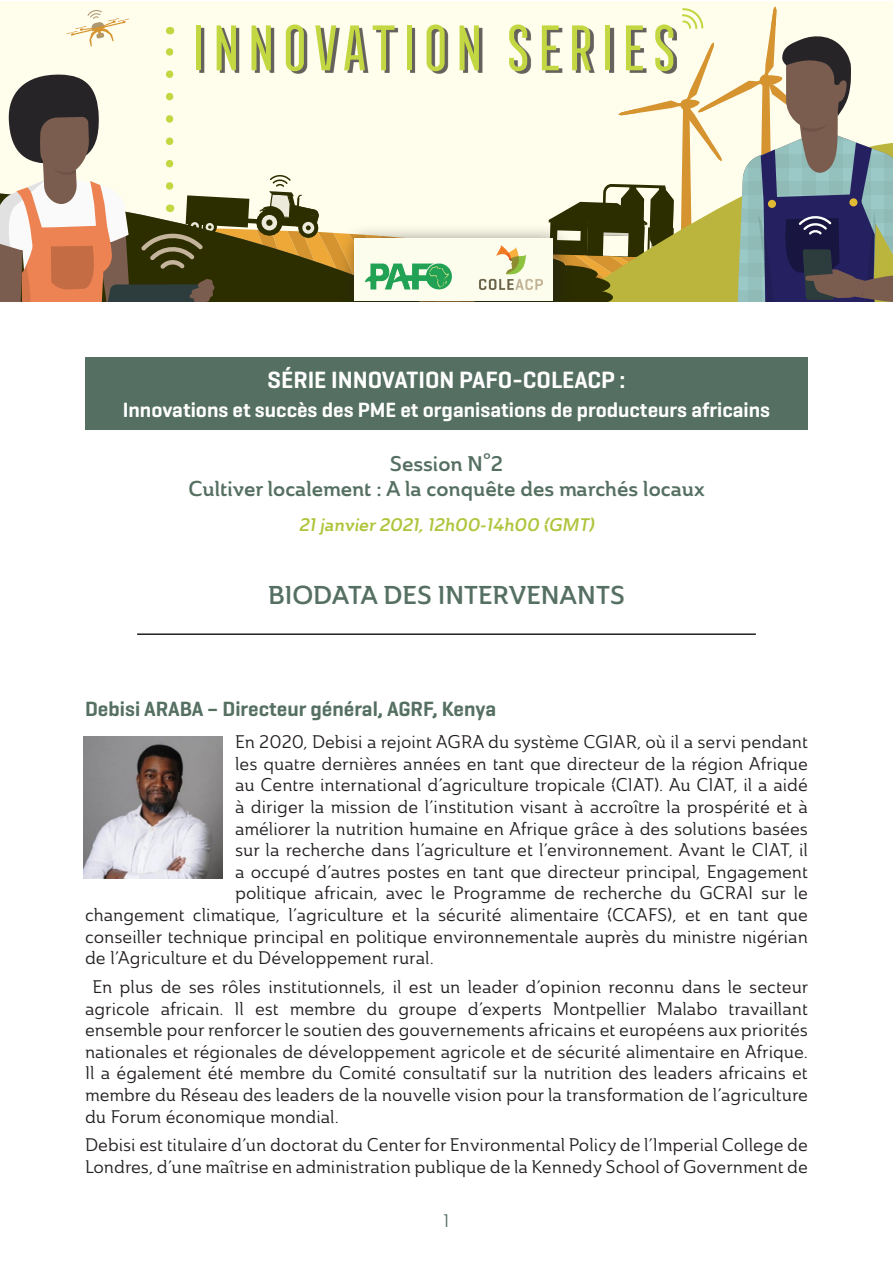
<style>
.page{position:relative;width:893px;height:1263px;background:#fff}
.page>*{position:absolute;margin:0;border:0;box-sizing:border-box;transform-origin:0 0}
.t1{font:62.25px "Frontage Condensed";letter-spacing:-.05em;color:#c2d842}
._1_1_Titre{font:25.5px "Ainslie Nor Dem";color:#557062}
.Titre_SOMMAIRE{font:600 24px "Geogrotesque";color:#fff}
.Titre_SOMMAIRE-2{font:600 21px "Geogrotesque";color:#fff}
._1_1_Titre-2{font:21px "Ainslie Nor Dem";color:#557062}
.Titre_SOMMAIRE-3{font:600 21px "Geogrotesque";color:#557062}
.Body{font:18px/21.6px "Ainslie Nor Reg";color:#231f20;text-align:justify}
._1_1_Titre-3{font:italic 18px "Ainslie Nor Dem";color:#b0c43c}
.t2{font:18px "Ainslie Nor Reg";color:#557062}
</style>
<div class="page">
<div style="left:85px;top:357px;width:723px;height:73px;background:#557062"></div>
<hr style="left:137px;top:633px;width:619px;height:2px;background:#231f20">
<img style="left:83px;top:736px;width:139px;height:142px">
<div style="left:0;top:1px;width:893px;height:300px;background:#fffdec"></div>
<svg style="left:0;top:7px;width:893px;height:295px"></svg>
<div style="left:339px;top:224px;width:235px;height:77px;background:#231f20;opacity:.65"></div>
<div style="left:354px;top:239px;width:198px;height:62px;background:#fdfded"></div>
<img style="left:365px;top:263px;width:87px;height:27px">
<img style="left:479px;top:246px;width:64px;height:44px">
<p class="t1" style="left:185px;top:14px;width:496px">INNOVATION SERIES</p>
<p class="Titre_SOMMAIRE" style="left:268px;top:365px;width:359px">SÉRIE INNOVATION PAFO-COLEACP :</p>
<p class="Titre_SOMMAIRE-2" style="left:123px;top:397px;width:649px">Innovations et succès des PME et organisations de producteurs africains</p>
<p class="_1_1_Titre-2" style="left:390px;top:450px;width:115px">Session N°2</p>
<p class="_1_1_Titre-2" style="left:188px;top:475px;width:518px">Cultiver localement : A la conquête des marchés locaux</p>
<p class="_1_1_Titre-3" style="left:299px;top:512px;width:301px">21janvier2021,12h00-14h00 (GMT)</p>
<p class="_1_1_Titre" style="left:268px;top:579px;width:358px">BIODATA DES INTERVENANTS</p>
<p class="Titre_SOMMAIRE-3" style="left:85px;top:696px;width:413px">Debisi ARABA – Directeur général, AGRF, Kenya</p>
<p class="Body" style="left:235px;top:731px;width:574px">En 2020, Debisi a rejoint AGRA du système CGIAR, où il a servi pendant</p>
<p class="Body" style="left:235px;top:752px;width:574px">les quatre dernières années en tant que directeur de la région Afrique</p>
<p class="Body" style="left:235px;top:774px;width:574px">au Centre international d’agriculture tropicale (CIAT). Au CIAT, il a aidé</p>
<p class="Body" style="left:235px;top:796px;width:574px">à diriger la mission de l’institution visant à accroître la prospérité et à</p>
<p class="Body" style="left:235px;top:817px;width:574px">améliorer la nutrition humaine en Afrique grâce à des solutions basées</p>
<p class="Body" style="left:235px;top:839px;width:574px">sur la recherche dans l’agriculture et l’environnement. Avant le CIAT, il</p>
<p class="Body" style="left:235px;top:860px;width:574px">a occupé d’autres postes en tant que directeur principal, Engagement</p>
<p class="Body" style="left:235px;top:882px;width:574px">politique africain, avec le Programme de recherche du GCRAI sur le</p>
<p class="Body" style="left:85px;top:904px;width:724px">changement climatique, l’agriculture et la sécurité alimentaire (CCAFS), et en tant que</p>
<p class="Body" style="left:85px;top:925px;width:724px">conseiller technique principal en politique environnementale auprès du ministre nigérian</p>
<p class="Body" style="left:85px;top:947px;width:350px">de l’Agriculture et du Développement rural.</p>
<p class="Body" style="left:85px;top:976px;width:725px;text-indent:7px">En plus de ses rôles institutionnels, il est un leader d’opinion reconnu dans le secteur agricole africain. Il est membre du groupe d’experts Montpellier Malabo travaillant ensemble pour renforcer le soutien des gouvernements africains et européens aux priorités nationales et régionales de développement agricole et de sécurité alimentaire en Afrique.<br>Il a également été membre du Comité consultatif sur la nutrition des leaders africains et membre du Réseau des leaders de la nouvelle vision pour la transformation de l’agriculture du Forum économique mondial.</p>
<p class="Body" style="left:85px;top:1134px;width:724px">Debisi est titulaire d’un doctorat du Center for Environmental Policy de l’Imperial College de<br>Londres, d’une maîtrise en administration publique de la Kennedy School of Government de</p>
<p class="t2" style="left:444px;top:1209px;width:7px">1</p>
</div>
